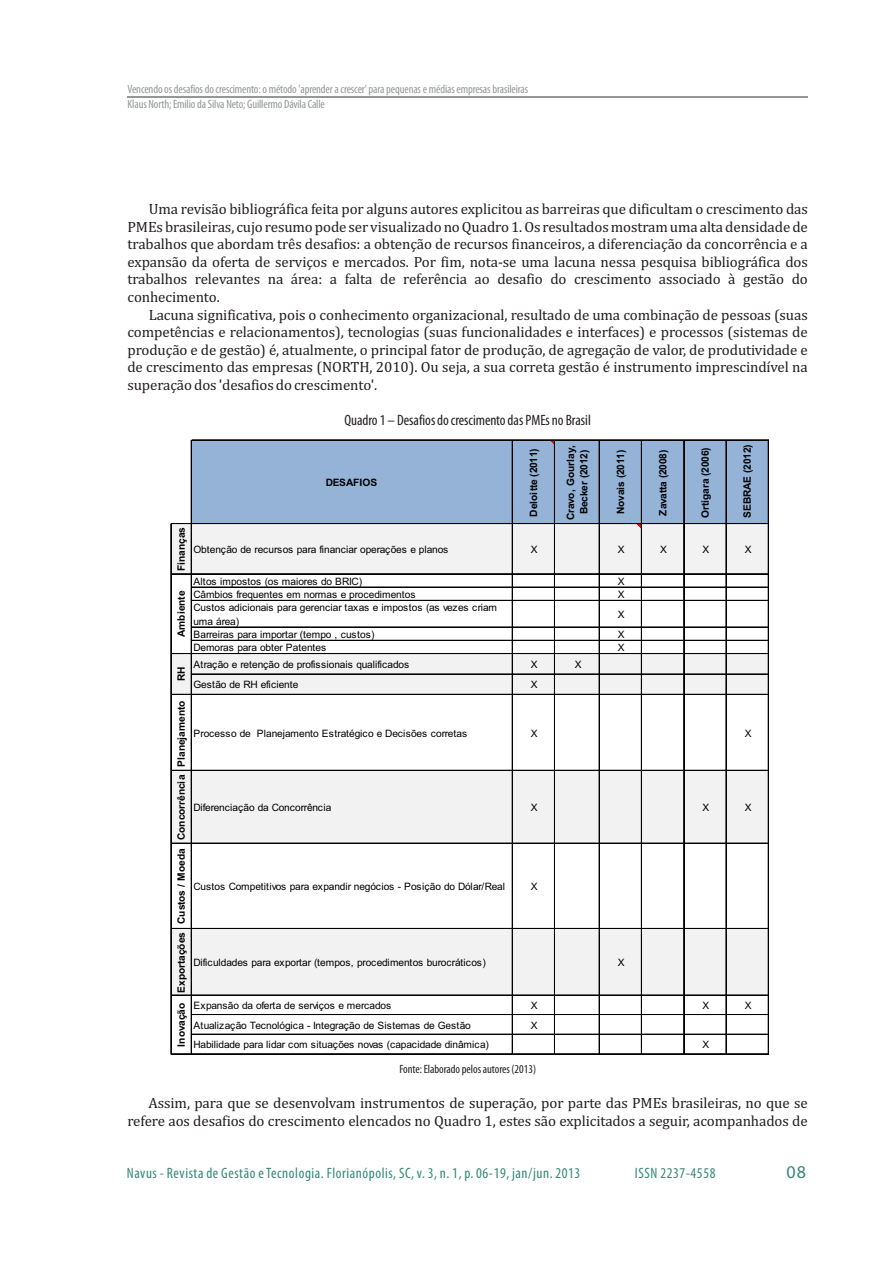
<style>
.page{position:relative;width:893px;height:1263px;background:#fff}
.page>*{position:absolute;margin:0;border:0;box-sizing:border-box;transform-origin:0 0}
.t1{font:18px "Myriad Pro";color:#348977}
.t2{font:15px/17.5px "Cambria";letter-spacing:-.005em;color:#231f20;text-align:justify}
.t3{font:condensed 15px "Myriad Pro";letter-spacing:.04em;color:#348977}
.t4{font:condensed 15px "Myriad Pro";color:#231f20}
.t5{font:condensed 12px/15px "Myriad Pro";letter-spacing:-.01em;color:#949698}
.t6{font:condensed 12px "Myriad Pro";color:#231f20}
.t7{font:10.2px/13.4px "Arial";letter-spacing:-.02em;color:#000}
.t8{font:700 10.2px/13.4px "Arial";letter-spacing:-.015em;color:#000;text-align:center}
.t9{font:700 10.2px "Arial";letter-spacing:.005em;color:#000}
</style>
<div class="page">
<hr style="left:128px;top:97px;width:680px;height:1px;background:#949698">
<div style="left:191px;top:440px;width:578px;height:84px;background:#94b3d6"></div>
<div style="left:171px;top:524px;width:598px;height:50px;background:#f2f2f2"></div>
<div style="left:171px;top:653px;width:598px;height:42px;background:#f2f2f2"></div>
<div style="left:171px;top:770px;width:598px;height:74px;background:#f2f2f2"></div>
<div style="left:171px;top:928px;width:598px;height:68px;background:#f2f2f2"></div>
<hr style="left:191px;top:440px;width:1px;height:614px;background:#000">
<hr style="left:512px;top:441px;width:1px;height:613px;background:#000">
<hr style="left:554px;top:441px;width:1px;height:613px;background:#000">
<hr style="left:599px;top:441px;width:1px;height:613px;background:#000">
<hr style="left:641px;top:441px;width:1px;height:613px;background:#000">
<hr style="left:683px;top:441px;width:1px;height:613px;background:#000">
<hr style="left:684px;top:441px;width:1px;height:613px;background:#000">
<hr style="left:726px;top:441px;width:1px;height:613px;background:#000">
<hr style="left:768px;top:441px;width:1px;height:613px;background:#000">
<hr style="left:171px;top:524px;width:1px;height:530px;background:#000">
<hr style="left:192px;top:439px;width:577px;height:1px;background:#000">
<hr style="left:192px;top:440px;width:577px;height:1px;background:#000">
<hr style="left:172px;top:523px;width:597px;height:1px;background:#000">
<hr style="left:172px;top:524px;width:597px;height:1px;background:#000">
<hr style="left:172px;top:573px;width:597px;height:1px;background:#000">
<hr style="left:172px;top:574px;width:597px;height:1px;background:#000">
<hr style="left:192px;top:587px;width:577px;height:1px;background:#000">
<hr style="left:192px;top:600px;width:577px;height:1px;background:#000">
<hr style="left:192px;top:627px;width:577px;height:1px;background:#000">
<hr style="left:192px;top:640px;width:577px;height:1px;background:#000">
<hr style="left:172px;top:653px;width:597px;height:1px;background:#000">
<hr style="left:192px;top:674px;width:577px;height:1px;background:#000">
<hr style="left:172px;top:694px;width:597px;height:1px;background:#000">
<hr style="left:172px;top:770px;width:597px;height:1px;background:#000">
<hr style="left:172px;top:843px;width:597px;height:1px;background:#000">
<hr style="left:172px;top:928px;width:597px;height:1px;background:#000">
<hr style="left:172px;top:995px;width:597px;height:1px;background:#000">
<hr style="left:192px;top:1014px;width:577px;height:1px;background:#000">
<hr style="left:192px;top:1034px;width:577px;height:1px;background:#000">
<hr style="left:172px;top:1053px;width:597px;height:1px;background:#000">
<hr style="left:172px;top:1054px;width:597px;height:1px;background:#000">
<p class="t5" style="left:128px;top:83px;width:402px">Vencendo os desafios do crescimento: o método 'aprender a crescer' para pequenas e médias empresas brasileiras<br>Klaus North; Emilio da Silva Neto; Guillermo Dávila Calle</p>
<p class="t2" style="left:127px;top:201px;width:682px;text-indent:21px">Uma revisão bibliográfica feita por alguns autores explicitou as barreiras que dificultam o crescimento das PMEs brasileiras, cujo resumo pode ser visualizado no Quadro 1. Os resultados mostram uma alta densidade de trabalhos que abordam três desafios: a obtenção de recursos financeiros, a diferenciação da concorrência e a expansão da oferta de serviços e mercados. Por fim, nota-se uma lacuna nessa pesquisa bibliográfica dos trabalhos relevantes na área: a falta de referência ao desafio do crescimento associado à gestão do conhecimento.</p>
<p class="t2" style="left:127px;top:307px;width:682px;text-indent:21px">Lacuna significativa, pois o conhecimento organizacional, resultado de uma combinação de pessoas (suas competências e relacionamentos), tecnologias (suas funcionalidades e interfaces) e processos (sistemas de produção e de gestão) é, atualmente, o principal fator de produção, de agregação de valor, de produtividade e de crescimento das empresas (NORTH, 2010). Ou seja, a sua correta gestão é instrumento imprescindível na superação dos 'desafios do crescimento'.</p>
<p class="t4" style="left:344px;top:414px;width:248px">Quadro 1 – Desafios do crescimento das PMEs no Brasil</p>
<p class="t8" style="left:326px;top:477px;width:53px">DESAFIOS</p>
<p class="t8" style="left:528px;top:516px;width:70px;rotate:-90deg">Deloitte (2011)</p>
<p class="t8" style="left:565px;top:520px;width:77px;rotate:-90deg">Cravo, Gourlay,<br>Becker (2012)</p>
<p class="t8" style="left:615px;top:514px;width:66px;rotate:-90deg">Novais (2011)</p>
<p class="t8" style="left:657px;top:516px;width:68px;rotate:-90deg">Zavatta (2008)</p>
<p class="t8" style="left:699px;top:518px;width:72px;rotate:-90deg">Ortigara (2006)</p>
<p class="t8" style="left:742px;top:518px;width:75px;rotate:-90deg">SEBRAE (2012)</p>
<p class="t9" style="left:177px;top:571px;width:46px;rotate:-90deg">Finanças</p>
<p class="t7" style="left:193px;top:543px;width:256px">Obtenção de recursos para financiar operações e planos</p>
<p class="t7" style="left:531px;top:543px;width:8px">X</p>
<p class="t7" style="left:618px;top:543px;width:8px">X</p>
<p class="t7" style="left:660px;top:543px;width:8px">X</p>
<p class="t7" style="left:702px;top:543px;width:8px">X</p>
<p class="t7" style="left:745px;top:543px;width:8px">X</p>
<p class="t7" style="left:193px;top:575px;width:170px">Altos impostos (os maiores do BRIC)</p>
<p class="t7" style="left:618px;top:575px;width:8px">X</p>
<p class="t7" style="left:193px;top:589px;width:223px">Câmbios frequentes em normas e procedimentos</p>
<p class="t7" style="left:618px;top:589px;width:8px">X</p>
<p class="t7" style="left:193px;top:602px;width:305px">Custos adicionais para gerenciar taxas e impostos (as vezes criam uma área)</p>
<p class="t7" style="left:618px;top:608px;width:8px">X</p>
<p class="t7" style="left:193px;top:629px;width:183px">Barreiras para importar (tempo , custos)</p>
<p class="t7" style="left:618px;top:629px;width:8px">X</p>
<p class="t7" style="left:193px;top:642px;width:134px">Demoras para obter Patentes</p>
<p class="t7" style="left:618px;top:642px;width:8px">X</p>
<p class="t7" style="left:193px;top:658px;width:217px">Atração e retenção de profissionais qualificados</p>
<p class="t7" style="left:531px;top:658px;width:8px">X</p>
<p class="t7" style="left:575px;top:658px;width:8px">X</p>
<p class="t7" style="left:193px;top:679px;width:107px">Gestão de RH eficiente</p>
<p class="t7" style="left:531px;top:679px;width:8px">X</p>
<p class="t9" style="left:177px;top:637px;width:48px;rotate:-90deg">Ambiente</p>
<p class="t8" style="left:176px;top:681px;width:16px;rotate:-90deg">RH</p>
<p class="t9" style="left:177px;top:767px;width:68px;rotate:-90deg">Planejamento</p>
<p class="t7" style="left:193px;top:727px;width:275px">Processo de Planejamento Estratégico e Decisões corretas</p>
<p class="t7" style="left:531px;top:727px;width:8px">X</p>
<p class="t7" style="left:745px;top:727px;width:8px">X</p>
<p class="t9" style="left:177px;top:840px;width:67px;rotate:-90deg">Concorrência</p>
<p class="t9" style="left:177px;top:924px;width:77px;rotate:-90deg">Custos / Moeda</p>
<p class="t7" style="left:193px;top:802px;width:139px">Diferenciação da Concorrência</p>
<p class="t7" style="left:531px;top:802px;width:8px">X</p>
<p class="t7" style="left:702px;top:802px;width:8px">X</p>
<p class="t7" style="left:745px;top:802px;width:8px">X</p>
<p class="t7" style="left:193px;top:881px;width:313px">Custos Competitivos para expandir negócios - Posição do Dólar/Real</p>
<p class="t7" style="left:531px;top:881px;width:8px">X</p>
<p class="t8" style="left:176px;top:992px;width:62px;rotate:-90deg">Exportações</p>
<p class="t7" style="left:193px;top:957px;width:294px">Dificuldades para exportar (tempos, procedimentos burocráticos)</p>
<p class="t7" style="left:618px;top:957px;width:8px">X</p>
<p class="t7" style="left:193px;top:1000px;width:199px">Expansão da oferta de serviços e mercados</p>
<p class="t7" style="left:531px;top:1000px;width:8px">X</p>
<p class="t7" style="left:702px;top:1000px;width:8px">X</p>
<p class="t7" style="left:745px;top:1000px;width:8px">X</p>
<p class="t7" style="left:193px;top:1019px;width:279px">Atualização Tecnológica - Integração de Sistemas de Gestão</p>
<p class="t7" style="left:531px;top:1019px;width:8px">X</p>
<p class="t7" style="left:193px;top:1039px;width:297px">Habilidade para lidar com situações novas (capacidade dinâmica)</p>
<p class="t7" style="left:702px;top:1039px;width:8px">X</p>
<p class="t8" style="left:176px;top:1047px;width:45px;rotate:-90deg">Inovação</p>
<p class="t6" style="left:399px;top:1064px;width:138px">Fonte: Elaborado pelos autores (2013)</p>
<p class="t2" style="left:127px;top:1095px;width:682px;text-align:right">Assim, para que se desenvolvam instrumentos de superação, por parte das PMEs brasileiras, no que se refere aos desafios do crescimento elencados no Quadro 1, estes são explicitados a seguir, acompanhados de</p>
<p class="t3" style="left:127px;top:1166px;width:455px">Navus - Revista de Gestão e Tecnologia. Florianópolis, SC, v. 3, n. 1, p. 06-19, jan/jun. 2013</p>
<p class="t3" style="left:635px;top:1166px;width:82px">ISSN 2237-4558</p>
<p class="t1" style="left:787px;top:1164px;width:21px">08</p>
</div>
